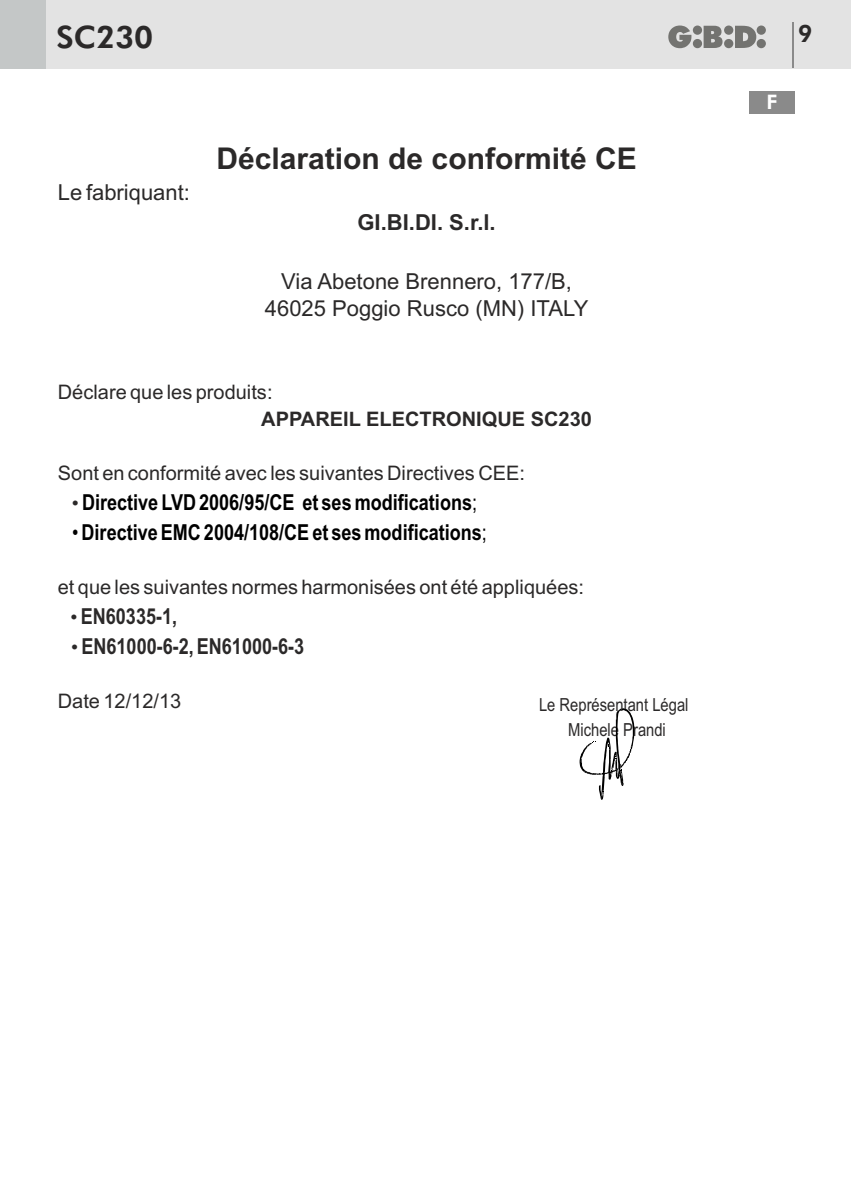
<style>
.page{position:relative;width:851px;height:1191px;background:#fff}
.page>*{position:absolute;margin:0;border:0;box-sizing:border-box;transform-origin:0 0}
.t1{font:800 31px "Futura BT";color:#2b2929}
.t2{font:700 30px "Arial";color:#2b2929}
.t3{font:800 24px "Futura BT";color:#2b2929}
.t4{font:700 22px "Arial Narrow";color:#000}
.t5{font:22px/27px "Arial";color:#2b2929;text-align:center}
.t6{font:700 22px "Arial Narrow";color:#2b2929}
.t7{font:700 22px "Arial";color:#2b2929}
.t8{font:20px "Arial";color:#2b2929}
.t9{font:700 20px "Arial";color:#2b2929}
.t10{font:800 20px "Futura BT";color:#fff}
.t11{font:18px/24.6px "Arial Narrow";color:#2b2929;text-align:center}
.s1{font-family:"Arial";font-weight:400;font-size:20px;color:#2b2929}
.s2{font-weight:400}
.s3{font-family:"Arial";font-weight:400;font-size:20px}
</style>
<div class="page">
<div style="left:0;top:0;width:850px;height:68px;background:#e3e3e3"></div>
<div style="left:0;top:0;width:45px;height:68px;background:#c4c7c7"></div>
<svg style="left:668px;top:26px;width:97px;height:22px"></svg>
<hr style="left:792px;top:23px;width:2px;height:45px;background:#8a8a8a">
<div style="left:748px;top:91px;width:46px;height:22px;background:#8a8a8a"></div>
<svg style="left:579px;top:708px;width:55px;height:91px"></svg>
<h1 class="t1" style="left:56px;top:24px;width:98px">SC230</h1>
<p class="t5" style="left:58px;top:181px;width:134px">Le fabriquant:</p>
<h2 class="t2" style="left:216px;top:147px;width:422px">Déclaration de conformité CE</h2>
<p class="t7" style="left:357px;top:214px;width:140px">GI.BI.DI. S.r.l.</p>
<p class="t5" style="left:265px;top:269px;width:325px">Via Abetone Brennero, 177/B,<br>46025 Poggio Rusco (MN) ITALY</p>
<p class="t8" style="left:58px;top:385px;width:216px">Déclare que les produits:</p>
<p class="t9" style="left:261px;top:412px;width:332px">APPAREIL ELECTRONIQUE SC230</p>
<p class="t8" style="left:58px;top:465px;width:468px">Sont en conformité avec les suivantes Directives CEE:</p>
<p class="t4" style="left:72px;top:493px;width:407px"><span class="s1">•</span> Directive LVD 2006/95/CE et ses modifications<span class="s2">;</span></p>
<p class="t4" style="left:72px;top:524px;width:416px"><span class="s2">•</span> Directive EMC 2004/108/CE et ses modifications<span class="s2">;</span></p>
<p class="t8" style="left:58px;top:579px;width:527px">et que les suivantes normes harmonisées ont été appliquées:</p>
<p class="t6" style="left:70px;top:607px;width:108px"><span class="s3">•</span> EN60335-1,</p>
<p class="t6" style="left:71px;top:638px;width:234px"><span class="s3">•</span> EN61000-6-2, EN61000-6-3</p>
<p class="t8" style="left:58px;top:693px;width:125px">Date 12/12/13</p>
<p class="t11" style="left:539px;top:694px;width:151px">Le Représentant Légal<br>Michele Prandi</p>
<p class="t10" style="left:766px;top:94px;width:12px">F</p>
<p class="t3" style="left:797px;top:23px;width:16px">9</p>
</div>
